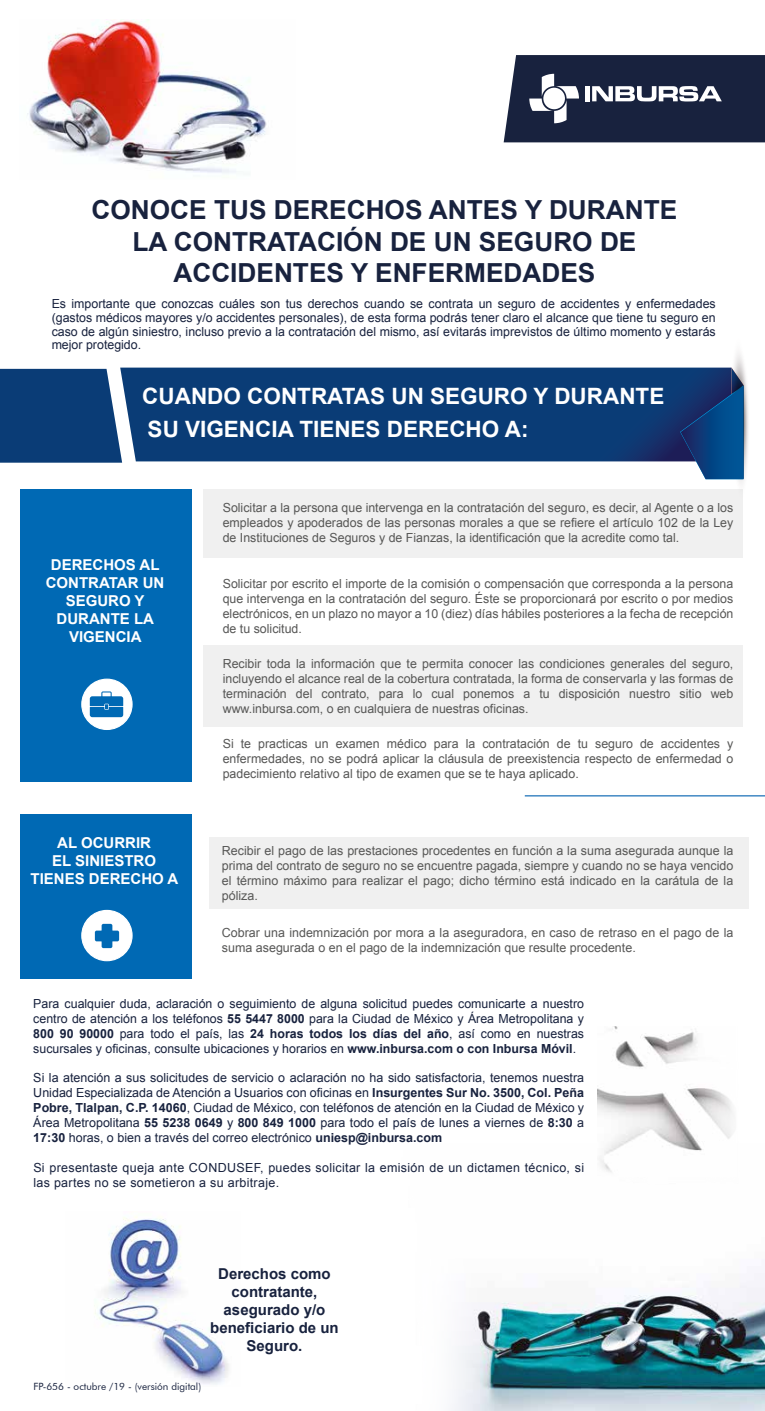
<style>
.page{position:relative;width:765px;height:1411px;background:#fff}
.page>*{position:absolute;margin:0;border:0;box-sizing:border-box;transform-origin:0 0}
.t1{font:700 26.25px/31.5px "Arial";color:#18223e;text-align:center}
.t2{font:700 22.5px/33.8px "Arial";color:#fff}
.t3{font:700 15px/18px "Arial";color:#fff;text-align:center}
.t4{font:700 15px/18px "Arial";color:#18223e;text-align:center}
.t5{font:12.5px/15px "Arial";color:#575756;text-align:justify}
.t6{font:12.5px/15px "Arial";color:#18223e;text-align:justify}
.t7{font:12.5px/15px "Arial";letter-spacing:.025em;color:#18223e}
.t8{font:10px "Futura BT";color:#18223e}
.s1{font-weight:700}
</style>
<div class="page">
<img style="left:27px;top:20px;width:240px;height:153px">
<img style="left:453px;top:1273px;width:312px;height:137px">
<div style="left:20px;top:814px;width:172px;height:164px;background:#0069b4"></div>
<div style="left:209px;top:837px;width:539px;height:71px;background:#f0f0f0"></div>
<div style="left:20px;top:489px;width:172px;height:293px;background:#0069b4"></div>
<div style="left:204px;top:489px;width:539px;height:69px;background:#f0f0f0"></div>
<div style="left:204px;top:645px;width:539px;height:81px;background:#f0f0f0"></div>
<div style="left:82px;top:679px;width:50px;height:50px;background:#fff;border-radius:50%"></div>
<div style="left:81px;top:678px;width:52px;height:52px;border:1px solid #fff;border-radius:50%"></div>
<svg style="left:90px;top:691px;width:33px;height:26px"></svg>
<div style="left:120px;top:367px;width:560px;height:94px;background:#0a3c76"></div>
<div style="left:0;top:369px;width:122px;height:93px;background:#0a3c76"></div>
<svg style="left:732px;top:346px;width:18px;height:156px"></svg>
<svg style="left:729px;top:334px;width:18px;height:155px"></svg>
<svg style="left:680px;top:367px;width:64px;height:112px"></svg>
<div style="left:82px;top:910px;width:50px;height:50px;background:#fff;border-radius:50%"></div>
<div style="left:81px;top:909px;width:52px;height:52px;border:1px solid #fff;border-radius:50%"></div>
<svg style="left:95px;top:923px;width:24px;height:25px"></svg>
<hr style="left:525px;top:795px;width:240px;height:1px;background:#1d71b8">
<svg style="left:504px;top:55px;width:261px;height:87px"></svg>
<img style="left:94px;top:1216px;width:135px;height:169px">
<img style="left:597px;top:1026px;width:136px;height:146px">
<h1 class="t1" style="left:92px;top:195px;width:587px">CONOCE TUS DERECHOS ANTES Y DURANTE<br>LA CONTRATACIÓN DE UN SEGURO DE<br>ACCIDENTES Y ENFERMEDADES</h1>
<p class="t6" style="left:52px;top:297px;width:666px;line-height:13.8px">Es importante que conozcas cuáles son tus derechos cuando se contrata un seguro de accidentes y enfermedades (gastos médicos mayores y/o accidentes personales), de esta forma podrás tener claro el alcance que tiene tu seguro en caso de algún siniestro, incluso previo a la contratación del mismo, así evitarás imprevistos de último momento y estarás mejor protegido.</p>
<h2 class="t2" style="left:142px;top:379px;width:524px">CUANDO CONTRATAS UN SEGURO Y DURANTE<br>SU VIGENCIA TIENES DERECHO A:</h2>
<p class="t3" style="left:46px;top:555px;width:120px">DERECHOS AL<br>CONTRATAR UN<br>SEGURO Y<br>DURANTE LA<br>VIGENCIA</p>
<p class="t5" style="left:223px;top:500px;width:512px">Solicitar a la persona que intervenga en la contratación del seguro, es decir, al Agente o a los empleados y apoderados de las personas morales a que se refiere el artículo 102 de la Ley de Instituciones de Seguros y de Fianzas, la identificación que la acredite como tal.</p>
<p class="t5" style="left:223px;top:576px;width:512px">Solicitar por escrito el importe de la comisión o compensación que corresponda a la persona que intervenga en la contratación del seguro. Éste se proporcionará por escrito o por medios electrónicos, en un plazo no mayor a 10 (diez) días hábiles posteriores a la fecha de recepción de tu solicitud.</p>
<p class="t5" style="left:223px;top:656px;width:512px">Recibir toda la información que te permita conocer las condiciones generales del seguro, incluyendo el alcance real de la cobertura contratada, la forma de conservarla y las formas de terminación del contrato, para lo cual ponemos a tu disposición nuestro sitio web www.inbursa.com, o en cualquiera de nuestras oficinas.</p>
<p class="t5" style="left:223px;top:736px;width:512px">Si te practicas un examen médico para la contratación de tu seguro de accidentes y enfermedades, no se podrá aplicar la cláusula de preexistencia respecto de enfermedad o padecimiento relativo al tipo de examen que se te haya aplicado.</p>
<p class="t3" style="left:31px;top:834px;width:149px">AL OCURRIR<br>EL SINIESTRO<br>TIENES DERECHO A</p>
<p class="t5" style="left:222px;top:843px;width:513px">Recibir el pago de las prestaciones procedentes en función a la suma asegurada aunque la prima del contrato de seguro no se encuentre pagada, siempre y cuando no se haya vencido el término máximo para realizar el pago; dicho término está indicado en la carátula de la póliza.</p>
<p class="t5" style="left:222px;top:924px;width:513px">Cobrar una indemnización por mora a la aseguradora, en caso de retraso en el pago de la suma asegurada o en el pago de la indemnización que resulte procedente.</p>
<p class="t6" style="left:33px;top:996px;width:552px">Para cualquier duda, aclaración o seguimiento de alguna solicitud puedes comunicarte a nuestro centro de atención a los teléfonos <span class="s1">55 5447 8000</span> para la Ciudad de México y Área Metropolitana y <span class="s1">800 90 90000</span> para todo el país, las <span class="s1">24 horas todos los días del año</span>, así como en nuestras sucursales y oficinas, consulte ubicaciones y horarios en <span class="s1">www.inbursa.com o con Inbursa Móvil</span>.</p>
<p class="t6" style="left:33px;top:1070px;width:552px">Si la atención a sus solicitudes de servicio o aclaración no ha sido satisfactoria, tenemos nuestra Unidad Especializada de Atención a Usuarios con oficinas en <span class="s1">Insurgentes Sur No. 3500, Col. Peña Pobre, Tlalpan, C.P. 14060</span>, Ciudad de México, con teléfonos de atención en la Ciudad de México y Área Metropolitana <span class="s1">55 5238 0649</span> y <span class="s1">800 849 1000</span> para todo el país de lunes a viernes de <span class="s1">8:30</span> a <span class="s1">17:30</span> horas, o bien a través del correo electrónico <span class="s1">uniesp@inbursa.com</span></p>
<p class="t7" style="left:33px;top:1160px;width:552px">Si presentaste queja ante CONDUSEF, puedes solicitar la emisión de un dictamen técnico, si las partes no se sometieron a su arbitraje.</p>
<p class="t4" style="left:210px;top:1264px;width:130px">Derechos como contratante, asegurado y/o beneficiario de un<br>Seguro.</p>
<p class="t8" style="left:34px;top:1380px;width:169px">FP-656 - octubre /19 - (versión digital)</p>
</div>
